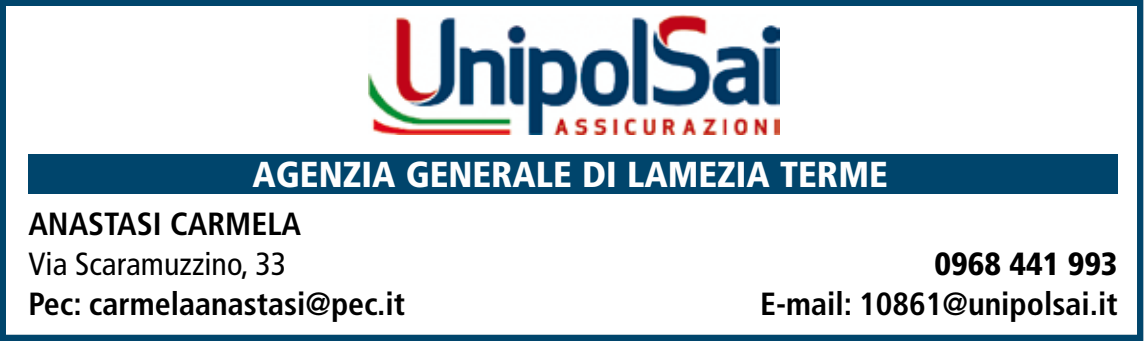
<style>
.page{position:relative;width:1146px;height:343px;background:#fff}
.page>*{position:absolute;margin:0;border:0;box-sizing:border-box;transform-origin:0 0}
.t1{font:900 condensed 36px "Frutiger LT Std";color:#fefefe}
.t2{font:700 condensed 32px "Frutiger LT Std";color:#000}
.t3{font:condensed 32px "Frutiger LT Std";color:#000}
.t4{font:900 condensed 32px "Frutiger LT Std";color:#000}
</style>
<div class="page">
<div style="left:28px;top:154px;width:1089px;height:39px;background:#00456c"></div>
<img style="left:368px;top:15px;width:411px;height:120px">
<div style="left:0;top:0;width:1142px;height:340px;border:6px solid #00456c"></div>
<p class="t1" style="left:252px;top:153px;width:636px">AGENZIA GENERALE DI LAMEZIA TERME</p>
<p class="t2" style="left:28px;top:205px;width:274px">ANASTASI CARMELA</p>
<p class="t3" style="left:28px;top:245px;width:259px">Via Scaramuzzino, 33</p>
<p class="t4" style="left:934px;top:245px;width:185px">0968 441 993</p>
<p class="t2" style="left:28px;top:285px;width:378px">Pec: carmelaanastasi@pec.it</p>
<p class="t2" style="left:760px;top:285px;width:359px">E-mail: 10861@unipolsai.it</p>
</div>
